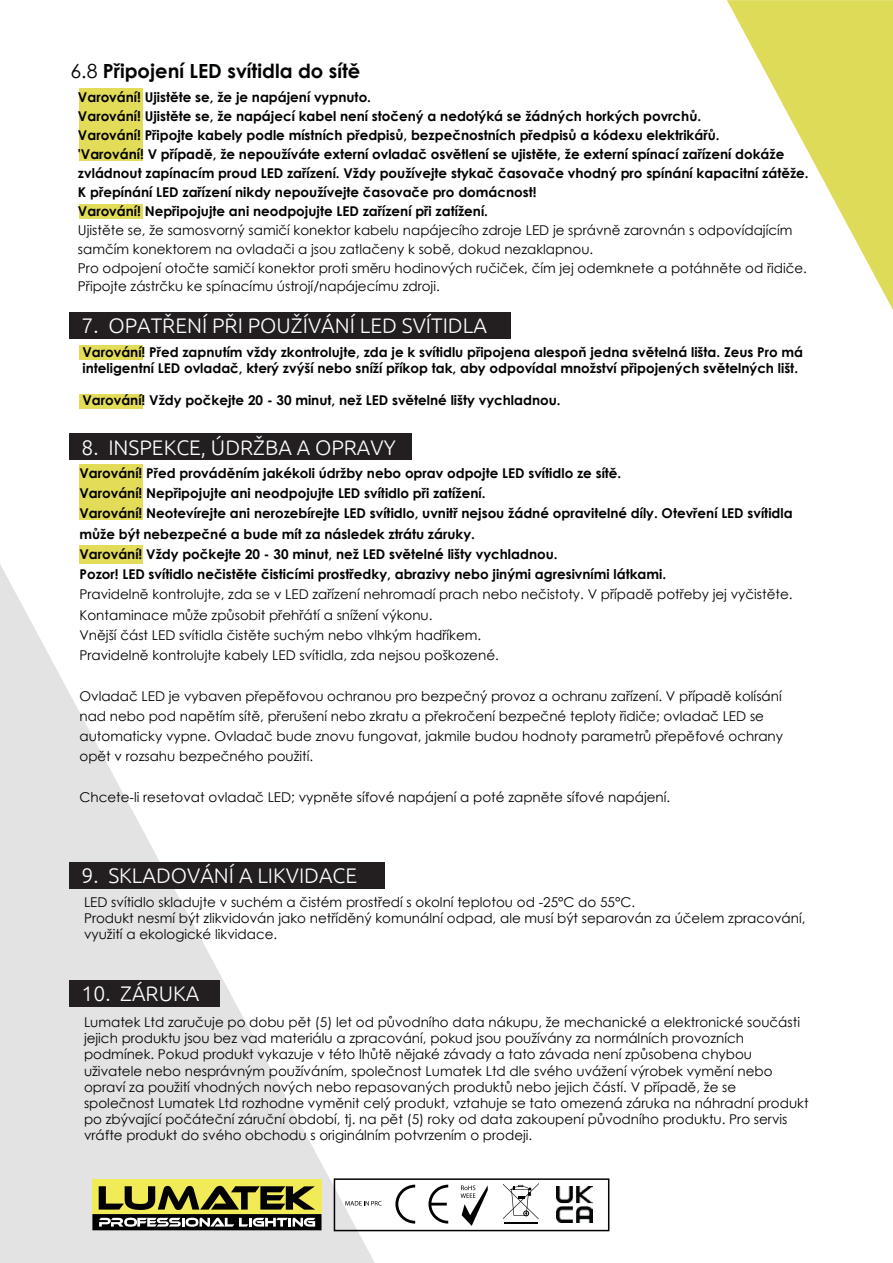
<style>
.page{position:relative;width:893px;height:1263px;background:#fff}
.page>*{position:absolute;margin:0;border:0;box-sizing:border-box;transform-origin:0 0}
.t1{font:300 21.15px "Ubuntu";color:#fff}
.t2{font:700 19.5px "Century Gothic";color:#020303}
.t3{font:13.5px/16.2px "Century Gothic";color:#010101}
.t4{font:700 13.5px/18.9px "Century Gothic";color:#010101}
.s1{font-weight:400}
</style>
<div class="page">
<div style="left:79px;top:88px;width:64px;height:73px;background:#e2dc58"></div>
<div style="left:79px;top:204px;width:64px;height:15px;background:#e2dc58"></div>
<svg style="left:0;top:564px;width:375px;height:699px"></svg>
<svg style="left:727px;top:0;width:165px;height:308px"></svg>
<div style="left:79px;top:345px;width:64px;height:15px;background:#e2dc58"></div>
<div style="left:79px;top:395px;width:64px;height:14px;background:#e2dc58"></div>
<div style="left:79px;top:464px;width:64px;height:56px;background:#e2dc58"></div>
<div style="left:79px;top:545px;width:64px;height:19px;background:#e2dc58"></div>
<div style="left:69px;top:312px;width:441px;height:27px;background:#231f20"></div>
<div style="left:69px;top:862px;width:315px;height:27px;background:#231f20"></div>
<div style="left:69px;top:433px;width:342px;height:27px;background:#231f20"></div>
<div style="left:69px;top:980px;width:150px;height:27px;background:#231f20"></div>
<svg style="left:460px;top:1185px;width:28px;height:41px"></svg>
<svg style="left:395px;top:1185px;width:53px;height:39px"></svg>
<svg style="left:345px;top:1201px;width:36px;height:5px"></svg>
<svg style="left:503px;top:1184px;width:35px;height:34px"></svg>
<hr style="left:504px;top:1222px;width:33px;height:2px;background:#020202">
<div style="left:92px;top:1179px;width:229px;height:35px;background:#f0eb56"></div>
<div style="left:92px;top:1214px;width:229px;height:16px;background:#020202"></div>
<svg style="left:99px;top:1186px;width:216px;height:24px"></svg>
<svg style="left:99px;top:1218px;width:216px;height:9px"></svg>
<div style="left:334px;top:1178px;width:275px;height:53px;border:2px solid #020202"></div>
<img style="left:557px;top:1187px;width:35px;height:35px">
<h2 class="t2" style="left:70px;top:56px;width:291px"><span class="s1">6.8</span> Připojení LED svítidla do sítě</h2>
<p class="t4" style="left:78px;top:88px;width:732px">Varování! Ujistěte se, že je napájení vypnuto.<br>Varování! Ujistěte se, že napájecí kabel není stočený a nedotýká se žádných horkých povrchů.<br>Varování! Připojte kabely podle místních předpisů, bezpečnostních předpisů a kódexu elektrikářů.<br>'Varování! V případě, že nepoužíváte externí ovladač osvětlení se ujistěte, že externí spínací zařízení dokáže zvládnout zapínacím proud LED zařízení. Vždy používejte stykač časovače vhodný pro spínání kapacitní zátěže.<br>K přepínání LED zařízení nikdy nepoužívejte časovače pro domácnost!<br>Varování! Nepřipojujte ani neodpojujte LED zařízení při zatížení.</p>
<p class="t3" style="left:78px;top:220px;width:730px;line-height:18.9px">Ujistěte se, že samosvorný samičí konektor kabelu napájecího zdroje LED je správně zarovnán s odpovídajícím samčím konektorem na ovladači a jsou zatlačeny k sobě, dokud nezaklapnou.<br>Pro odpojení otočte samičí konektor proti směru hodinových ručiček, čím jej odemknete a potáhněte od řidiče.<br>Připojte zástrčku ke spínacímu ústrojí/napájecímu zdroji.</p>
<h1 class="t1" style="left:82px;top:313px;width:407px">7. OPATŘENÍ PŘI POUŽÍVÁNÍ LED SVÍTIDLA</h1>
<p class="t4" style="left:82px;top:343px;width:722px;line-height:16.2px">Varování! Před zapnutím vždy zkontrolujte, zda je k svítidlu připojena alespoň jedna světelná lišta. Zeus Pro má inteligentní LED ovladač, který zvýší nebo sníží příkop tak, aby odpovídal množství připojených světelných lišt.</p>
<p class="t4" style="left:82px;top:390px;width:479px">Varování! Vždy počkejte 20 - 30 minut, než LED světelné lišty vychladnou.</p>
<h1 class="t1" style="left:82px;top:434px;width:315px">8. INSPEKCE, ÚDRŽBA A OPRAVY</h1>
<p class="t4" style="left:79px;top:462px;width:714px;line-height:20.2px">Varování! Před prováděním jakékoli údržby nebo oprav odpojte LED svítidlo ze sítě.<br>Varování! Nepřipojujte ani neodpojujte LED svítidlo při zatížení.<br>Varování! Neotevírejte ani nerozebírejte LED svítidlo, uvnitř nejsou žádné opravitelné díly. Otevření LED svítidla může být nebezpečné a bude mít za následek ztrátu záruky.<br>Varování! Vždy počkejte 20 - 30 minut, než LED světelné lišty vychladnou.<br>Pozor! LED svítidlo nečistěte čisticími prostředky, abrazivy nebo jinými agresivními látkami.</p>
<p class="t3" style="left:79px;top:584px;width:714px;line-height:20.2px">Pravidelně kontrolujte, zda se v LED zařízení nehromadí prach nebo nečistoty. V případě potřeby jej vyčistěte.<br>Kontaminace může způsobit přehřátí a snížení výkonu.<br>Vnější část LED svítidla čistěte suchým nebo vlhkým hadříkem.<br>Pravidelně kontrolujte kabely LED svítidla, zda nejsou poškozené.</p>
<p class="t3" style="left:79px;top:685px;width:705px;line-height:20.2px">Ovladač LED je vybaven přepěťovou ochranou pro bezpečný provoz a ochranu zařízení. V případě kolísání nad nebo pod napětím sítě, přerušení nebo zkratu a překročení bezpečné teploty řidiče; ovladač LED se automaticky vypne. Ovladač bude znovu fungovat, jakmile budou hodnoty parametrů přepěťové ochrany opět v rozsahu bezpečného použití.</p>
<p class="t3" style="left:79px;top:789px;width:592px">Chcete-li resetovat ovladač LED; vypněte síťové napájení a poté zapněte síťové napájení.</p>
<h1 class="t1" style="left:82px;top:863px;width:277px">9. SKLADOVÁNÍ A LIKVIDACE</h1>
<p class="t3" style="left:84px;top:894px;width:723px">LED svítidlo skladujte v suchém a čistém prostředí s okolní teplotou od -25°C do 55°C.<br>Produkt nesmí být zlikvidován jako netříděný komunální odpad, ale musí být separován za účelem zpracování, využití a ekologické likvidace.</p>
<h1 class="t1" style="left:82px;top:981px;width:119px">10. ZÁRUKA</h1>
<p class="t3" style="left:84px;top:1014px;width:726px">Lumatek Ltd zaručuje po dobu pět (5) let od původního data nákupu, že mechanické a elektronické součásti jejich produktu jsou bez vad materiálu a zpracování, pokud jsou používány za normálních provozních podmínek. Pokud produkt vykazuje v této lhůtě nějaké závady a tato závada není způsobena chybou uživatele nebo nesprávným používáním, společnost Lumatek Ltd dle svého uvážení výrobek vymění nebo opraví za použití vhodných nových nebo repasovaných produktů nebo jejich částí. V případě, že se společnost Lumatek Ltd rozhodne vyměnit celý produkt, vztahuje se tato omezená záruka na náhradní produkt po zbývající počáteční záruční období, tj. na pět (5) roky od data zakoupení původního produktu. Pro servis vráťte produkt do svého obchodu s originálním potvrzením o prodeji.</p>
</div>
